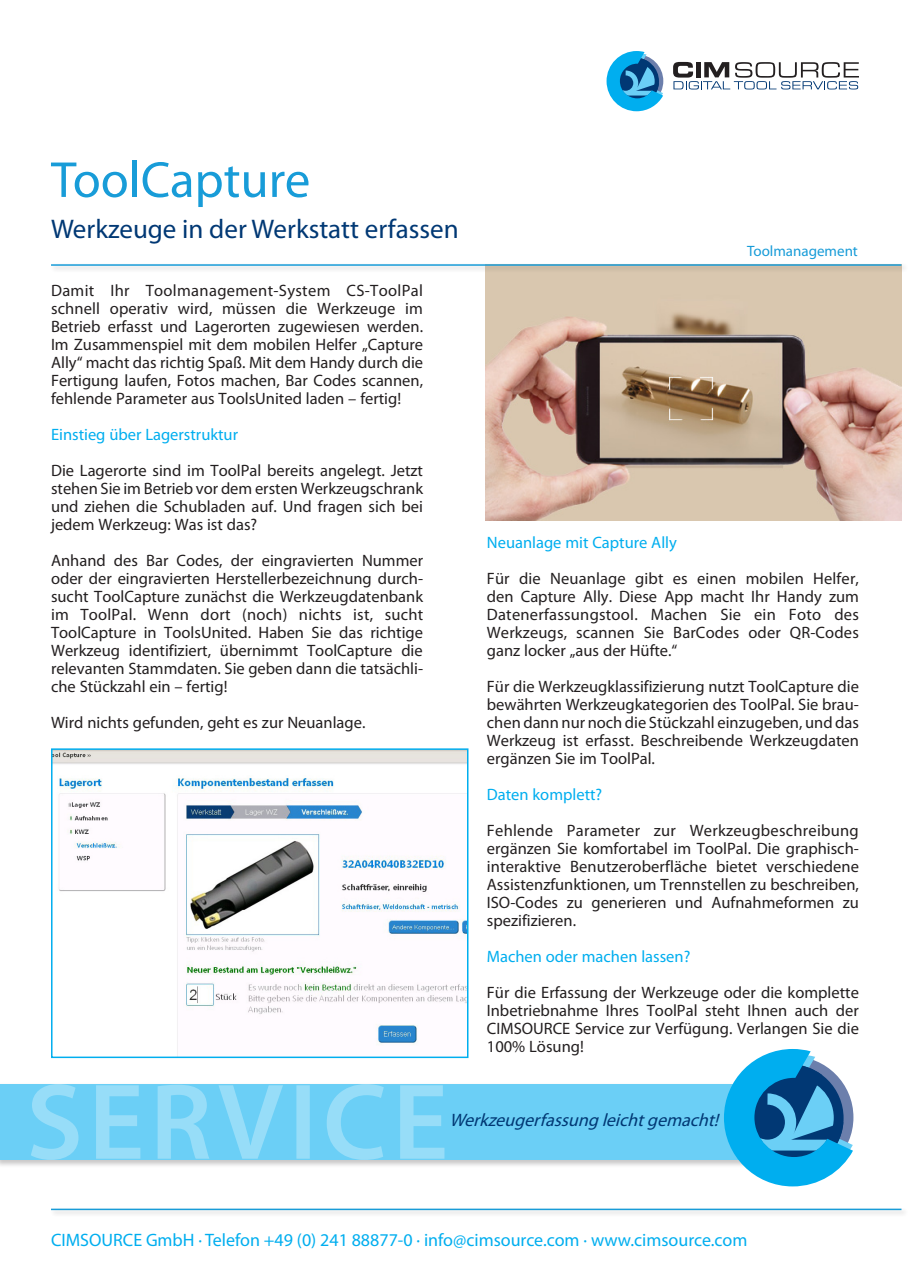
<style>
.page{position:relative;width:910px;height:1280px;background:#fff}
.page>*{position:absolute;margin:0;border:0;box-sizing:border-box;transform-origin:0 0}
.t1{font:51px "Myriad Pro";color:#189cd8}
.t2{font:27px "Myriad Pro";color:#013874}
.t3{font:18px "Myriad Pro";color:#00aeef}
.t4{font:italic 18px "Myriad Pro";color:#013874}
.Fließtext{font:16.5px/18px "Myriad Pro";color:#231f20;text-align:justify}
.Fließtext-2{font:16.5px "Myriad Pro";color:#00aeef}
.t5{font:15px "Myriad Pro";color:#189cd8}
</style>
<div class="page">
<img style="left:486px;top:273px;width:415px;height:248px">
<div style="left:50px;top:263px;width:859px;height:10px;background:#231f20;opacity:.25"></div>
<hr style="left:51px;top:264px;width:850px;height:2px;background:#189cd8">
<div style="left:0;top:1083px;width:763px;height:85px;background:#231f20;opacity:.25"></div>
<div style="left:0;top:1084px;width:755px;height:76px;background:#6bcff6"></div>
<div style="left:50px;top:1207px;width:859px;height:11px;background:#231f20;opacity:.25"></div>
<hr style="left:51px;top:1208px;width:850px;height:2px;background:#189cd8">
<svg style="left:31px;top:1084px;width:413px;height:76px"></svg>
<svg style="left:607px;top:51px;width:56px;height:60px"></svg>
<svg style="left:673px;top:62px;width:186px;height:27px"></svg>
<svg style="left:724px;top:1049px;width:129px;height:137px"></svg>
<img style="left:54px;top:751px;width:411px;height:304px">
<div style="left:51px;top:748px;width:417px;height:310px;border:2px solid #00aeef"></div>
<p class="t1" style="left:51px;top:148px;width:261px">ToolCapture</p>
<p class="t2" style="left:51px;top:212px;width:409px">Werkzeuge in der Werkstatt erfassen</p>
<p class="Fließtext" style="left:51px;top:281px;width:374px">Damit Ihr Toolmanagement-System CS-ToolPal schnell operativ wird, müssen die Werkzeuge im Betrieb erfasst und Lagerorten zugewiesen werden.<br>Im Zusammenspiel mit dem mobilen Helfer „Capture Ally“ macht das richtig Spaß. Mit dem Handy durch die Fertigung laufen, Fotos machen, Bar Codes scannen, fehlende Parameter aus ToolsUnited laden – fertig!</p>
<p class="Fließtext-2" style="left:51px;top:424px;width:189px">Einstieg über Lagerstruktur</p>
<p class="Fließtext" style="left:51px;top:461px;width:374px">Die Lagerorte sind im ToolPal bereits angelegt. Jetzt stehen Sie im Betrieb vor dem ersten Werkzeugschrank und ziehen die Schubladen auf. Und fragen sich bei jedem Werkzeug: Was ist das?</p>
<p class="Fließtext" style="left:51px;top:551px;width:374px">Anhand des Bar Codes, der eingravierten Nummer oder der eingravierten Herstellerbezeichnung durch&shy;sucht ToolCapture zunächst die Werkzeugdatenbank im ToolPal. Wenn dort (noch) nichts ist, sucht ToolCapture in ToolsUnited. Haben Sie das richtige Werkzeug identifiziert, übernimmt ToolCapture die relevanten Stammdaten. Sie geben dann die tatsächli&shy;che Stückzahl ein – fertig!</p>
<p class="Fließtext" style="left:51px;top:713px;width:316px">Wird nichts gefunden, geht es zur Neuanlage.</p>
<p class="t5" style="left:747px;top:241px;width:112px">Toolmanagement</p>
<p class="Fließtext-2" style="left:487px;top:532px;width:192px">Neuanlage mit Capture Ally</p>
<p class="Fließtext" style="left:487px;top:569px;width:374px">Für die Neuanlage gibt es einen mobilen Helfer, den Capture Ally. Diese App macht Ihr Handy zum Datenerfassungstool. Machen Sie ein Foto des Werkzeugs, scannen Sie BarCodes oder QR-Codes ganz locker „aus der Hüfte.“</p>
<p class="Fließtext" style="left:487px;top:677px;width:374px">Für die Werkzeugklassifizierung nutzt ToolCapture die bewährten Werkzeugkategorien des ToolPal. Sie brau&shy;chen dann nur noch die Stückzahl einzugeben, und das Werkzeug ist erfasst. Beschreibende Werkzeugdaten ergänzen Sie im ToolPal.</p>
<p class="Fließtext-2" style="left:487px;top:784px;width:117px">Daten komplett?</p>
<p class="Fließtext" style="left:487px;top:821px;width:374px">Fehlende Parameter zur Werkzeugbeschreibung ergänzen Sie komfortabel im ToolPal. Die graphisch&shy;interaktive Benutzeroberfläche bietet verschiedene Assistenzfunktionen, um Trennstellen zu beschreiben, ISO-Codes zu generieren und Aufnahmeformen zu spezifizieren.</p>
<p class="Fließtext-2" style="left:487px;top:946px;width:205px">Machen oder machen lassen?</p>
<p class="Fließtext" style="left:487px;top:983px;width:374px">Für die Erfassung der Werkzeuge oder die komplette Inbetriebnahme Ihres ToolPal steht Ihnen auch der CIMSOURCE Service zur Verfügung. Verlangen Sie die 100% Lösung!</p>
<p class="t4" style="left:450px;top:1109px;width:275px">Werkzeugerfassungleichtgemacht!</p>
<p class="t3" style="left:51px;top:1229px;width:698px">CIMSOURCE GmbH · Telefon +49 (0) 241 88877-0 · info@cimsource.com · www.cimsource.com</p>
</div>
